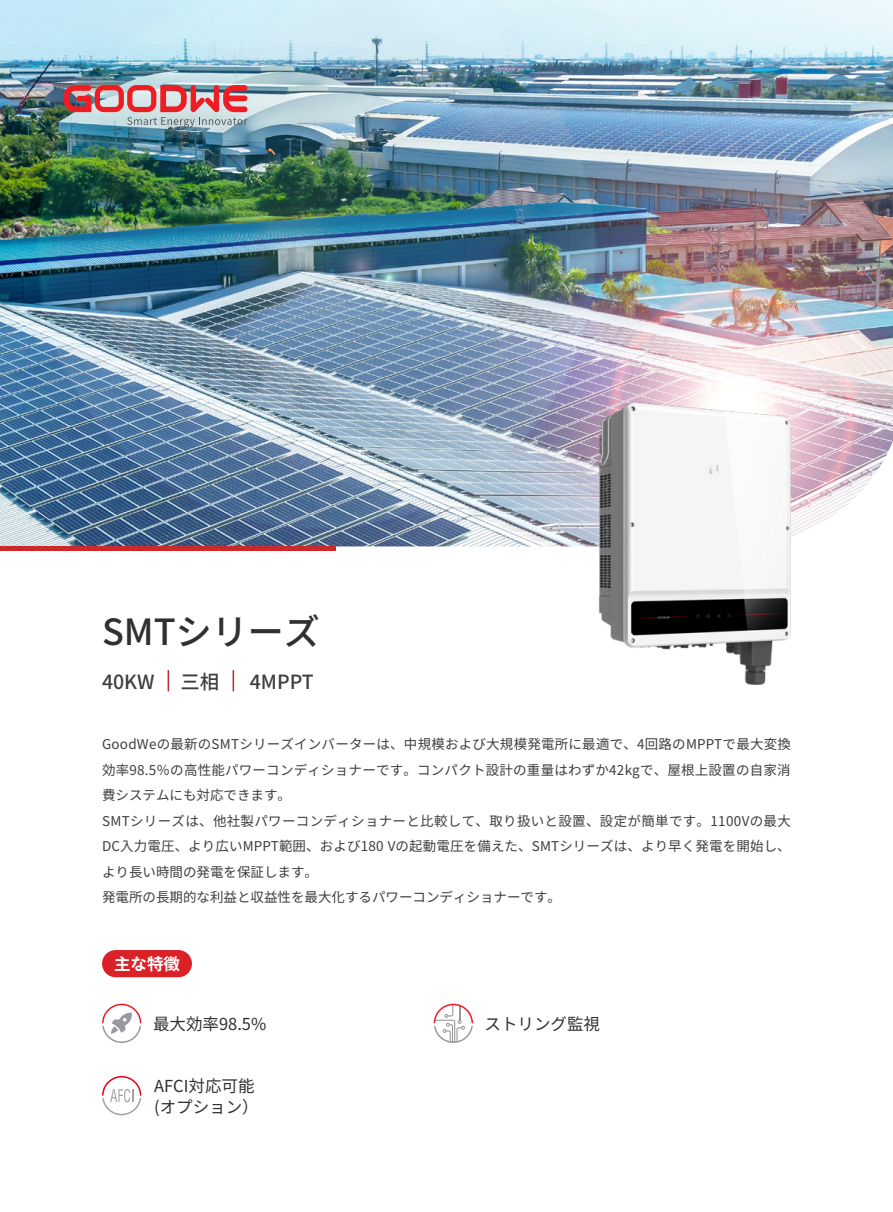
<style>
.page{position:relative;width:893px;height:1212px;background:#fff}
.page>*{position:absolute;margin:0;border:0;box-sizing:border-box;transform-origin:0 0}
.t1{font:500 36px "Source Han Sans JP";color:#312f30}
.t2{font:500 19.5px "Source Han Sans JP";color:#3e3e3f}
.t3{font:16.5px "Source Han Sans JP";color:#312f30}
.t4{font:700 16.5px "Source Han Sans JP";color:#fff}
.t5{font:13.5px/25.5px "Source Han Sans JP";color:#3e3e3f;text-align:justify}
</style>
<div class="page">
<img style="left:0;top:0;width:893px;height:546px">
<svg style="left:168px;top:670px;width:1px;height:21px"></svg>
<svg style="left:233px;top:670px;width:1px;height:21px"></svg>
<svg style="left:102px;top:1003px;width:40px;height:40px"></svg>
<svg style="left:433px;top:1003px;width:40px;height:40px"></svg>
<div style="left:0;top:546px;width:336px;height:5px;background:#cb292b"></div>
<img style="left:568px;top:341px;width:244px;height:344px">
<img style="left:64px;top:85px;width:183px;height:42px">
<div style="left:102px;top:950px;width:90px;height:27px;background:#da2128;border-radius:14px"></div>
<svg style="left:102px;top:1076px;width:39px;height:39px"></svg>
<p class="t1" style="left:102px;top:611px;width:219px">SMTシリーズ</p>
<p class="t2" style="left:102px;top:671px;width:54px">40KW</p>
<p class="t2" style="left:180px;top:671px;width:40px">三相</p>
<p class="t2" style="left:250px;top:671px;width:65px">4MPPT</p>
<p class="t5" style="left:102px;top:732px;width:690px">GoodWeの最新のSMTシリーズインバーターは、中規模および大規模発電所に最適で、4回路のMPPTで最大変換効率98.5％の高性能パワーコンディショナーです。コンパクト設計の重量はわずか42kgで、屋根上設置の自家消費システムにも対応できます。</p>
<p class="t5" style="left:102px;top:808px;width:690px">SMTシリーズは、他社製パワーコンディショナーと比較して、取り扱いと設置、設定が簡単です。1100Vの最大DC入力電圧、より広いMPPT範囲、および180 Vの起動電圧を備えた、SMTシリーズは、より早く発電を開始し、より長い時間の発電を保証します。</p>
<p class="t5" style="left:102px;top:885px;width:460px">発電所の長期的な利益と収益性を最大化するパワーコンディショナーです。</p>
<p class="t4" style="left:114px;top:954px;width:67px">主な特徵</p>
<p class="t3" style="left:153px;top:1015px;width:115px">最大効率98.5%</p>
<p class="t3" style="left:485px;top:1015px;width:117px">ストリング監視</p>
<p class="t3" style="left:154px;top:1076px;width:102px">AFCI対応可能</p>
<p class="t3" style="left:154px;top:1097px;width:106px">(オプション）</p>
</div>
